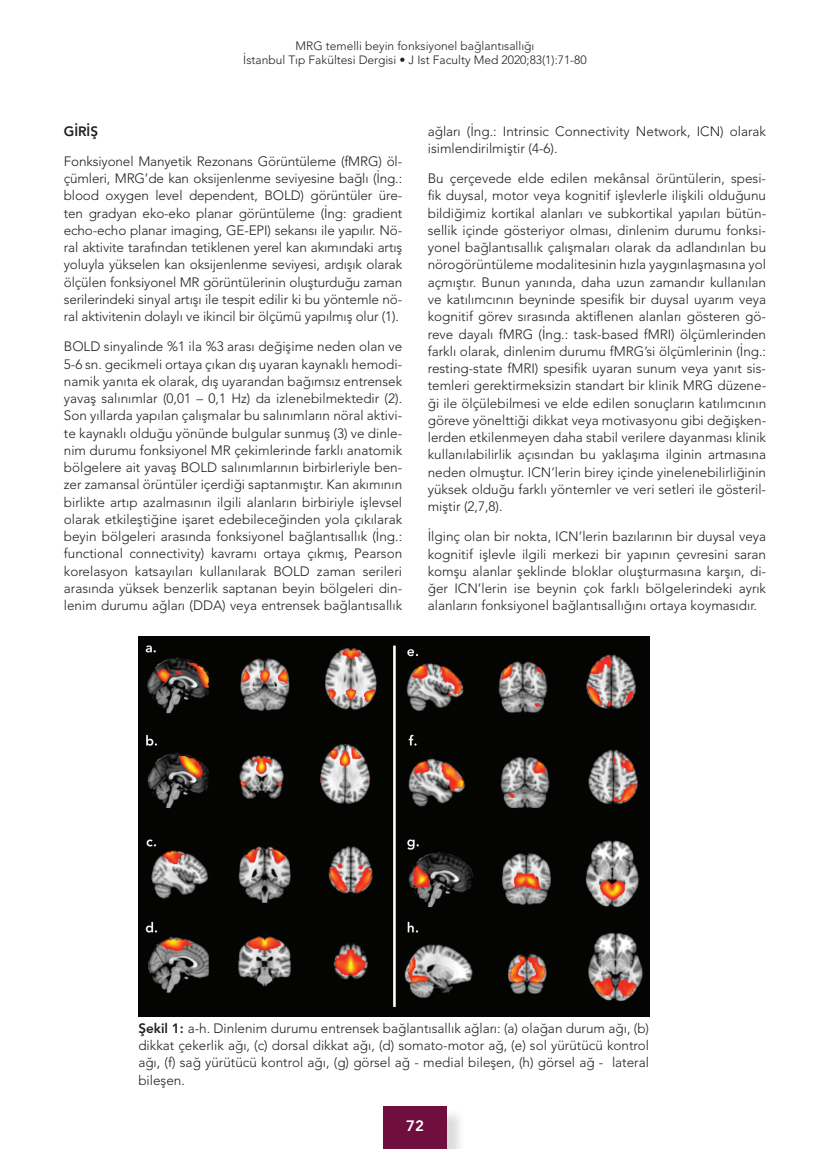
<style>
.page{position:relative;width:830px;height:1149px;background:#fff}
.page>*{position:absolute;margin:0;border:0;box-sizing:border-box;transform-origin:0 0}
.t1{font:800 15px "Avenir LT Std";color:#fff}
.t2{font:300 13.5px/17.2px "Avenir LT Std";color:#231f20;text-align:justify}
.t3{font:800 13.5px "Avenir LT Std";color:#231f20}
.t4{font:300 12px/14.4px "Avenir LT Std";color:#231f20;text-align:center}
.s1{font-weight:800}
</style>
<div class="page">
<div style="left:385px;top:1108px;width:80px;height:40px;background:#231f20;opacity:.16"></div>
<div style="left:383px;top:1106px;width:63px;height:42px;background:#700f3d"></div>
<img style="left:138px;top:636px;width:510px;height:380px">
<p class="t4" style="left:243px;top:39px;width:345px">MRG temelli beyin fonksiyonel bağlantısallığı<br>İstanbul Tıp Fakültesi Dergisi • J Ist Faculty Med 2020;83(1):71-80</p>
<p class="t3" style="left:64px;top:123px;width:36px">GİRİŞ</p>
<p class="t2" style="left:64px;top:152px;width:340px">Fonksiyonel Manyetik Rezonans Görüntüleme (fMRG) öl&shy;çümleri, MRG’de kan oksijenlenme seviyesine bağlı (İng.: blood oxygen level dependent, BOLD) görüntüler üre&shy;ten gradyan eko-eko planar görüntüleme (İng: gradient echo-echo planar imaging, GE-EPI) sekansı ile yapılır. Nö&shy;ral aktivite tarafından tetiklenen yerel kan akımındaki artış yoluyla yükselen kan oksijenlenme seviyesi, ardışık olarak ölçülen fonksiyonel MR görüntülerinin oluşturduğu zaman serilerindeki sinyal artışı ile tespit edilir ki bu yöntemle nö&shy;ral aktivitenin dolaylı ve ikincil bir ölçümü yapılmış olur (1).</p>
<p class="t2" style="left:64px;top:338px;width:340px">BOLD sinyalinde %1 ila %3 arası değişime neden olan ve 5-6 sn. gecikmeli ortaya çıkan dış uyaran kaynaklı hemodi&shy;namik yanıta ek olarak, dış uyarandan bağımsız entrensek yavaş salınımlar (0,01 – 0,1 Hz) da izlenebilmektedir (2).<br>Son yıllarda yapılan çalışmalar bu salınımların nöral aktivi&shy;te kaynaklı olduğu yönünde bulgular sunmuş (3) ve dinle&shy;nim durumu fonksiyonel MR çekimlerinde farklı anatomik bölgelere ait yavaş BOLD salınımlarının birbirleriyle ben&shy;zer zamansal örüntüler içerdiği saptanmıştır. Kan akımının birlikte artıp azalmasının ilgili alanların birbiriyle işlevsel olarak etkileştiğine işaret edebileceğinden yola çıkılarak beyin bölgeleri arasında fonksiyonel bağlantısallık (İng.: functional connectivity) kavramı ortaya çıkmış, Pearson korelasyon katsayıları kullanılarak BOLD zaman serileri arasında yüksek benzerlik saptanan beyin bölgeleri din&shy;lenim durumu ağları (DDA) veya entrensek bağlantısallık</p>
<p class="t2" style="left:427px;top:122px;width:340px">ağları (İng.: Intrinsic Connectivity Network, ICN) olarak isimlendirilmiştir (4-6).</p>
<p class="t2" style="left:427px;top:170px;width:340px">Bu çerçevede elde edilen mekânsal örüntülerin, spesi&shy;fik duysal, motor veya kognitif işlevlerle ilişkili olduğunu bildiğimiz kortikal alanları ve subkortikal yapıları bütün&shy;sellik içinde gösteriyor olması, dinlenim durumu fonksi&shy;yonel bağlantısallık çalışmaları olarak da adlandırılan bu nörogörüntüleme modalitesinin hızla yaygınlaşmasına yol açmıştır. Bunun yanında, daha uzun zamandır kullanılan ve katılımcının beyninde spesifik bir duysal uyarım veya kognitif görev sırasında aktiflenen alanları gösteren gö&shy;reve dayalı fMRG (İng.: task-based fMRI) ölçümlerinden farklı olarak, dinlenim durumu fMRG’si ölçümlerinin (İng.: resting-state fMRI) spesifik uyaran sunum veya yanıt sis&shy;temleri gerektirmeksizin standart bir klinik MRG düzene&shy;ği ile ölçülebilmesi ve elde edilen sonuçların katılımcının göreve yönelttiği dikkat veya motivasyonu gibi değişken&shy;lerden etkilenmeyen daha stabil verilere dayanması klinik kullanılabilirlik açısından bu yaklaşıma ilginin artmasına neden olmuştur. ICN’lerin birey içinde yinelenebilirliğinin yüksek olduğu farklı yöntemler ve veri setleri ile gösteril&shy;miştir (2,7,8).</p>
<p class="t2" style="left:427px;top:527px;width:340px">İlginç olan bir nokta, ICN’lerin bazılarının bir duysal veya kognitif işlevle ilgili merkezi bir yapının çevresini saran komşu alanlar şeklinde bloklar oluşturmasına karşın, di&shy;ğer ICN’lerin ise beynin çok farklı bölgelerindeki ayrık alanların fonksiyonel bağlantısallığını ortaya koymasıdır.</p>
<p class="t2" style="left:138px;top:1019px;width:512px"><span class="s1">Şekil 1:</span> a-h. Dinlenim durumu entrensek bağlantısallık ağları: (a) olağan durum ağı, (b) dikkat çekerlik ağı, (c) dorsal dikkat ağı, (d) somato-motor ağ, (e) sol yürütücü kontrol ağı, (f) sağ yürütücü kontrol ağı, (g) görsel ağ - medial bileşen, (h) görsel ağ - lateral bileşen.</p>
<p class="t1" style="left:406px;top:1115px;width:19px">72</p>
</div>
